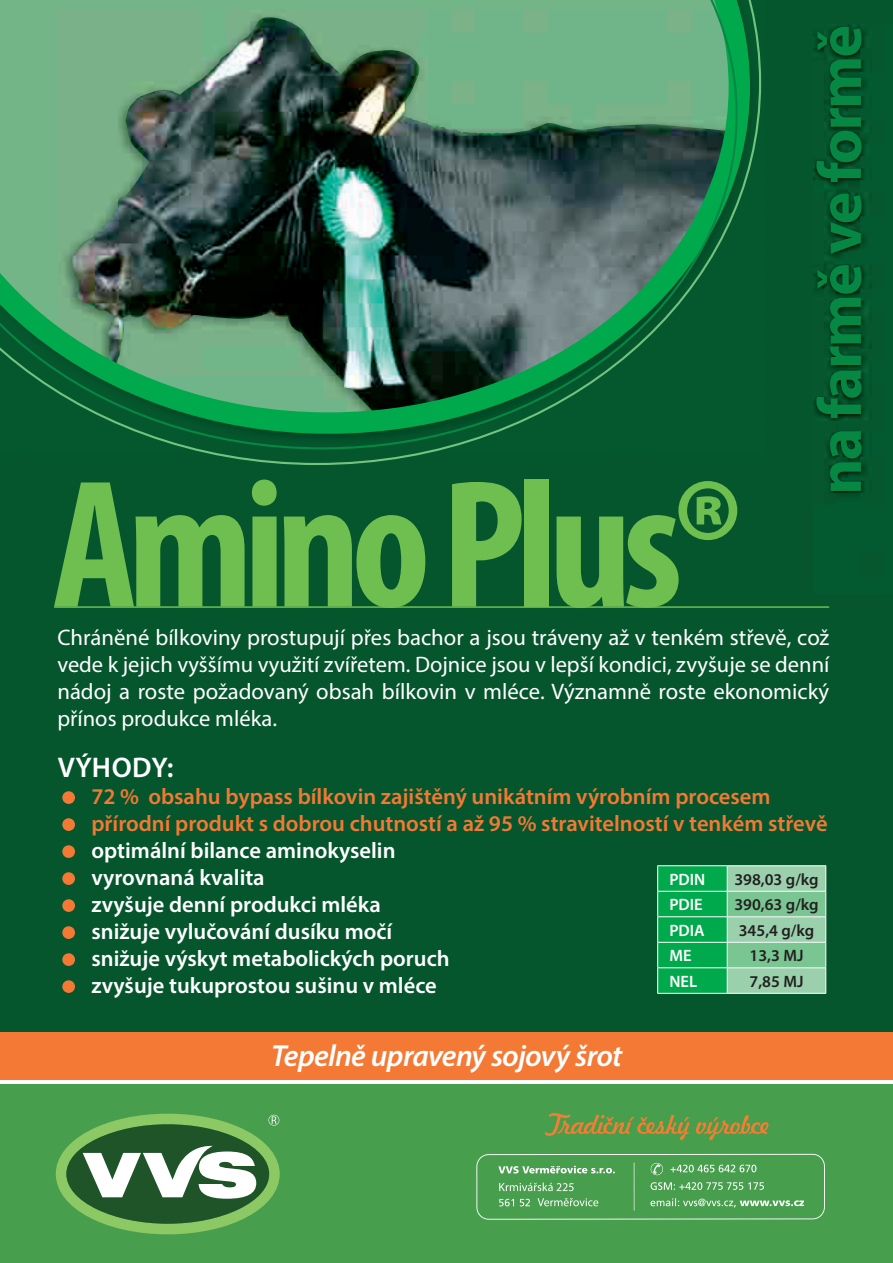
<style>
.page{position:relative;width:893px;height:1263px;background:#fff}
.page>*{position:absolute;margin:0;border:0;box-sizing:border-box;transform-origin:0 0}
.t1{font:700 condensed 184.05px "Myriad Pro";letter-spacing:-.05em;color:#6ebf50}
.t2{font:700 61.65px "Myriad Pro";letter-spacing:-.03em;color:#078744}
.t3{font:italic 600 30.6px "Myriad Pro";letter-spacing:-.025em;color:#fff}
.t4{font:600 28.5px "Myriad Pro";letter-spacing:.02em;color:#fff}
.t5{font:22.5px/27px "Myriad Pro";color:#fff;text-align:justify}
.t6{font:600 22.5px/27px "Myriad Pro";color:#fff}
.t7{font:600 22.5px/27px "Myriad Pro";color:#f37935}
.t8{font:600 16.5px "Myriad Pro";color:#231f20}
.t9{font:600 16.5px "Myriad Pro";color:#fff}
</style>
<div class="page">
<div style="left:0;top:0;width:893px;height:1216px;background:#05562d"></div>
<div style="left:0;top:1032px;width:893px;height:48px;background:#f37935"></div>
<div style="left:0;top:1080px;width:893px;height:5px;background:#fff"></div>
<svg style="left:62px;top:791px;width:13px;height:13px"></svg>
<svg style="left:62px;top:818px;width:13px;height:13px"></svg>
<svg style="left:62px;top:845px;width:13px;height:13px"></svg>
<svg style="left:62px;top:872px;width:13px;height:13px"></svg>
<svg style="left:62px;top:899px;width:13px;height:13px"></svg>
<svg style="left:62px;top:926px;width:13px;height:13px"></svg>
<svg style="left:62px;top:953px;width:13px;height:13px"></svg>
<svg style="left:62px;top:980px;width:13px;height:13px"></svg>
<hr style="left:54px;top:606px;width:775px;height:2px;background:#6ebf50">
<hr style="left:657px;top:865px;width:70px;height:1px;background:#fff">
<hr style="left:727px;top:865px;width:99px;height:1px;background:#fff">
<svg style="left:657px;top:866px;width:169px;height:127px;background:#5bc084"></svg>
<hr style="left:657px;top:993px;width:169px;height:1px;background:#fff">
<svg style="left:190px;top:0;width:571px;height:465px"></svg>
<svg style="left:0;top:0;width:738px;height:449px;background:#41775a"></svg>
<img style="left:813px;top:25px;width:55px;height:469px">
<div style="left:1px;top:1084px;width:892px;height:178px;background:#479e4d"></div>
<svg style="left:545px;top:1113px;width:223px;height:27px"></svg>
<svg style="left:55px;top:1114px;width:225px;height:121px"></svg>
<svg style="left:476px;top:1154px;width:349px;height:66px"></svg>
<h1 class="t1" style="left:53px;top:430px;width:691px">Amino Plus®</h1>
<h2 class="t2" style="left:800px;top:495px;width:471px;rotate:-90deg">na farmě ve formě</h2>
<p class="t5" style="left:57px;top:624px;width:774px">Chráněné bílkoviny prostupují přes bachor a jsou tráveny až v tenkém střevě, což vede k jejich vyššímu využití zvířetem. Dojnice jsou v lepší kondici, zvyšuje se denní nádoj a roste požadovaný obsah bílkovin v mléce. Významně roste ekonomický přínos produkce mléka.</p>
<p class="t4" style="left:58px;top:750px;width:117px">VÝHODY:</p>
<p class="t7" style="left:91px;top:783px;width:738px">72 % obsahu bypass bílkovin zajištěný unikátním výrobním procesem přírodní produkt s dobrou chutností a až 95 % stravitelností v tenkém střevě</p>
<p class="t6" style="left:91px;top:837px;width:360px">optimální bilance aminokyselin vyrovnaná kvalita<br>zvyšuje denní produkci mléka snižuje vylučování dusíku močí snižuje výskyt metabolických poruch zvyšuje tukuprostou sušinu v mléce</p>
<p class="t9" style="left:669px;top:869px;width:38px">PDIN</p>
<p class="t8" style="left:734px;top:869px;width:86px">398,03 g/kg</p>
<p class="t9" style="left:669px;top:894px;width:35px">PDIE</p>
<p class="t8" style="left:734px;top:894px;width:86px">390,63 g/kg</p>
<p class="t9" style="left:669px;top:920px;width:37px">PDIA</p>
<p class="t8" style="left:739px;top:920px;width:77px">345,4 g/kg</p>
<p class="t9" style="left:669px;top:945px;width:24px">ME</p>
<p class="t8" style="left:749px;top:945px;width:55px">13,3 MJ</p>
<p class="t9" style="left:669px;top:971px;width:29px">NEL</p>
<p class="t8" style="left:749px;top:971px;width:55px">7,85 MJ</p>
<h3 class="t3" style="left:271px;top:1036px;width:353px">Tepelně upravený sojový šrot</h3>
</div>
